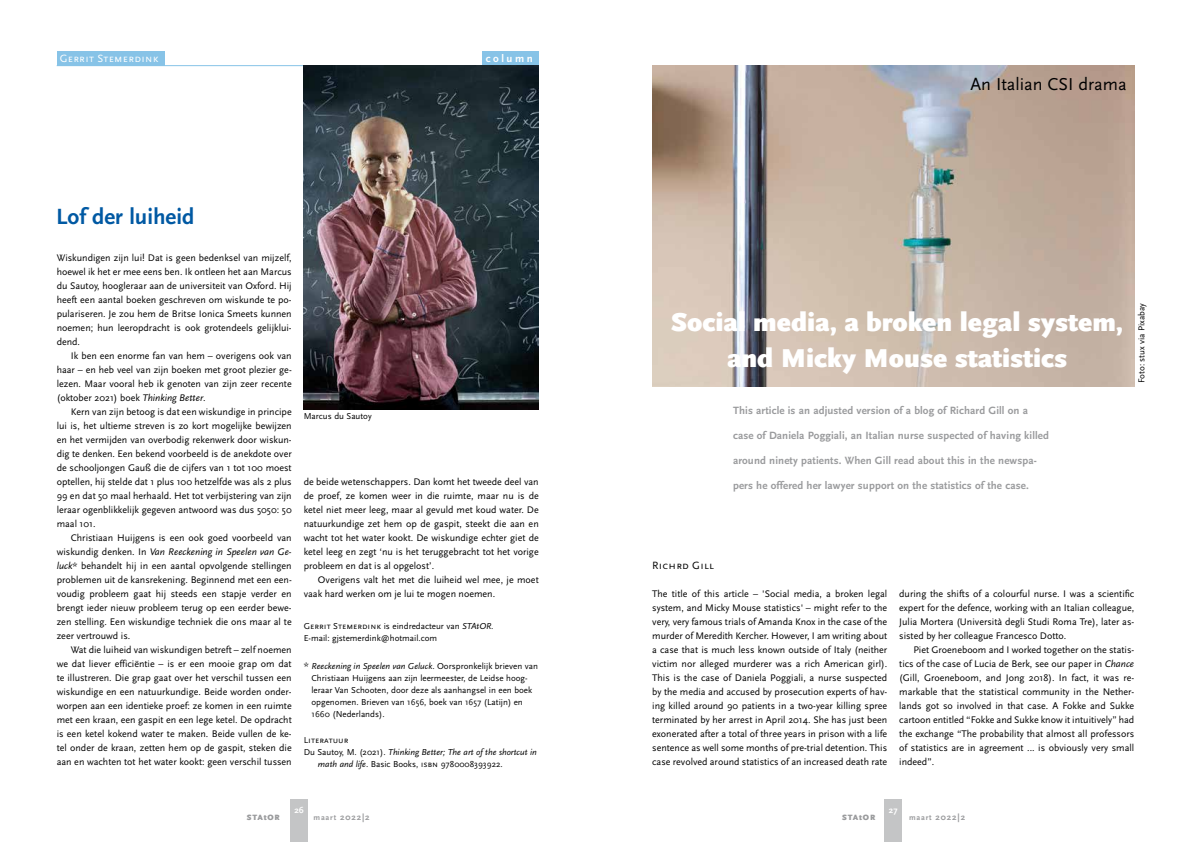
<style>
.page{position:relative;width:1191px;height:842px;background:#fff}
.page>*{position:absolute;margin:0;border:0;box-sizing:border-box;transform-origin:0 0}
.t1{font:900 27px/36px "Scala Sans";color:#fff;text-align:center}
.t2{font:700 23px "Scala Sans";color:#0059a3}
.t3{font:18px "Scala Sans";color:#000}
.t4{font:700 11px "Scala Sans";letter-spacing:.01em;color:#9a9b9d}
.t5{font:11px "Scala Sans Caps";letter-spacing:.025em;color:#fff}
.t6{font:11px "Scala Sans Caps";letter-spacing:.025em;color:#000}
.t7{font:700 11px "Scala Sans";letter-spacing:.235em;color:#fff}
.t8{font:10px/14px "Scala Sans";color:#000;text-align:justify}
.t9{font:9px/12px "Scala Sans";color:#000}
.t10{font:italic 9px/12px "Scala Sans";color:#000}
.t11{font:700 9px "Scala Sans";letter-spacing:.1em;color:#9a9b9d}
.t12{font:9px "Scala Sans Caps";color:#000}
.t13{font:700 9px "Scala Sans";color:#fff}
.t14{font:900 8px "Scala Sans";letter-spacing:.1em;color:#9a9b9d}
.s1{font-style:italic}
.s2{font-family:"Scala Sans Caps"}
.s3{font-size:10px}
.s4{font-style:normal}
.s5{font-family:"Scala Sans Caps";font-style:normal}
.s6{font-size:8px}
</style>
<div class="page">
<div style="left:291px;top:799px;width:17px;height:43px;background:#c4c5c6"></div>
<div style="left:884px;top:799px;width:17px;height:43px;background:#c4c5c6"></div>
<div style="left:57px;top:51px;width:107px;height:14px;background:#87c3e7"></div>
<div style="left:482px;top:51px;width:57px;height:14px;background:#87c3e7"></div>
<hr style="left:57px;top:65px;width:482px;height:1px;background:#87c3e7">
<img style="left:304px;top:65px;width:235px;height:344px">
<img style="left:652px;top:65px;width:482px;height:321px">
<p class="t5" style="left:60px;top:53px;width:100px">Gerrit Stemerdink</p>
<p class="t7" style="left:486px;top:53px;width:49px">column</p>
<h2 class="t2" style="left:56px;top:204px;width:140px">Lof der luiheid</h2>
<p class="t8" style="left:57px;top:251px;width:236px">Wiskundigen zijn lui! Dat is geen bedenksel van mijzelf, hoewel ik het er mee eens ben. Ik ontleen het aan Marcus du Sautoy, hoogleraar aan de universiteit van Oxford. Hij heeft een aantal boeken geschreven om wiskunde te po&shy;pulariseren. Je zou hem de Britse Ionica Smeets kunnen noemen; hun leeropdracht is ook grotendeels gelijklui&shy;dend.</p>
<p class="t8" style="left:57px;top:349px;width:236px;text-indent:14px">Ik ben een enorme fan van hem – overigens ook van haar – en heb veel van zijn boeken met groot plezier ge&shy;lezen. Maar vooral heb ik genoten van zijn zeer recente (oktober 2021) boek <span class="s1">Thinking Better</span>.</p>
<p class="t8" style="left:57px;top:405px;width:236px;text-indent:14px">Kern van zijn betoog is dat een wiskundige in principe lui is, het ultieme streven is zo kort mogelijke bewijzen en het vermijden van overbodig rekenwerk door wiskun&shy;dig te denken. Een bekend voorbeeld is de anekdote over de schooljongen Gauß die de cijfers van 1 tot 100 moest optellen, hij stelde dat 1 plus 100 hetzelfde was als 2 plus 99 en dat 50 maal herhaald. Het tot verbijstering van zijn leraar ogenblikkelijk gegeven antwoord was dus 5050: 50 maal 101.</p>
<p class="t8" style="left:57px;top:531px;width:236px;text-indent:14px">Christiaan Huijgens is een ook goed voorbeeld van wiskundig denken. In <span class="s1">Van Reeckening in Speelen van Ge&shy;luck</span>* behandelt hij in een aantal opvolgende stellingen problemen uit de kansrekening. Beginnend met een een&shy;voudig probleem gaat hij steeds een stapje verder en brengt ieder nieuw probleem terug op een eerder bewe&shy;zen stelling. Een wiskundige techniek die ons maar al te zeer vertrouwd is.</p>
<p class="t8" style="left:57px;top:643px;width:236px;text-indent:14px">Wat die luiheid van wiskundigen betreft – zelf noemen we dat liever efficiëntie – is er een mooie grap om dat te illustreren. Die grap gaat over het verschil tussen een wiskundige en een natuurkundige. Beide worden onder&shy;worpen aan een identieke proef: ze komen in een ruimte met een kraan, een gaspit en een lege ketel. De opdracht is een ketel kokend water te maken. Beide vullen de ke&shy;tel onder de kraan, zetten hem op de gaspit, steken die aan en wachten tot het water kookt: geen verschil tussen</p>
<p class="t9" style="left:304px;top:410px;width:69px">Marcus du Sautoy</p>
<p class="t8" style="left:304px;top:475px;width:236px">de beide wetenschappers. Dan komt het tweede deel van de proef, ze komen weer in die ruimte, maar nu is de ketel niet meer leeg, maar al gevuld met koud water. De natuurkundige zet hem op de gaspit, steekt die aan en wacht tot het water kookt. De wiskundige echter giet de ketel leeg en zegt ‘nu is het teruggebracht tot het vorige probleem en dat is al opgelost’.</p>
<p class="t8" style="left:304px;top:573px;width:236px;text-indent:14px">Overigens valt het met die luiheid wel mee, je moet vaak hard werken om je lui te mogen noemen.</p>
<p class="t9" style="left:304px;top:620px;width:191px"><span class="s2">Gerrit Stemerdink</span> is eindredacteur van <span class="s1">STAtOR.<br></span>E-mail: gjstemerdink@hotmail.com</p>
<p class="t9" style="left:311px;top:660px;width:228px;text-indent:-8px"><span class="s3">*</span> <span class="s1">Reeckening in Speelen van Geluck</span>. Oorspronkelijk brieven van Christiaan Huijgens aan zijn leermeester, de Leidse hoog&shy;leraar Van Schooten, door deze als aanhangsel in een boek opgenomen. Brieven van 1656, boek van 1657 (Latijn) en 1660 (Nederlands).</p>
<p class="t12" style="left:304px;top:735px;width:46px">Literatuur</p>
<p class="t10" style="left:318px;top:746px;width:220px;text-indent:-14px"><span class="s4">Du Sautoy, M. (2021).</span> Thinking Better; The art of the shortcut in math and life<span class="s4">. Basic Books,</span> <span class="s5">isbn</span> <span class="s4">9780008393922.</span></p>
<p class="t13" style="left:294px;top:805px;width:11px">26</p>
<p class="t14" style="left:247px;top:812px;width:34px">STAtOR</p>
<p class="t11" style="left:313px;top:812px;width:58px"><span class="s6">maart</span> 2022|2</p>
<h3 class="t3" style="left:970px;top:74px;width:158px">An Italian CSI drama</h3>
<h1 class="t1" style="left:671px;top:305px;width:453px">Social media, a broken legal system, and Micky Mouse statistics</h1>
<p class="t4" style="left:733px;top:405px;width:296px">This article is an adjusted version of a blog of Richard Gill on a</p>
<p class="t4" style="left:733px;top:430px;width:317px">case of Daniela Poggiali, an Italian nurse suspected of having killed</p>
<p class="t4" style="left:733px;top:455px;width:305px">around ninety patients. When Gill read about this in the newspa-</p>
<p class="t4" style="left:733px;top:480px;width:297px">pers he offered her lawyer support on the statistics of the case.</p>
<p class="t9" style="left:1135px;top:383px;width:82px;rotate:-90deg">Foto: stux via Pixabay</p>
<p class="t6" style="left:652px;top:559px;width:63px">Richrd Gill</p>
<p class="t8" style="left:652px;top:587px;width:236px">The title of this article – 'Social media, a broken legal system, and Micky Mouse statistics' – might refer to the very, very famous trials of Amanda Knox in the case of the murder of Meredith Kercher. However, I am writing about a case that is much less known outside of Italy (neither victim nor alleged murderer was a rich American girl).<br>This is the case of Daniela Poggiali, a nurse suspected by the media and accused by prosecution experts of hav&shy;ing killed around 90 patients in a two-year killing spree terminated by her arrest in April 2014. She has just been exonerated after a total of three years in prison with a life sentence as well some months of pre-trial detention. This case revolved around statistics of an increased death rate</p>
<p class="t8" style="left:899px;top:587px;width:236px">during the shifts of a colourful nurse. I was a scientific expert for the defence, working with an Italian colleague, Julia Mortera (Università degli Studi Roma Tre), later as&shy;sisted by her colleague Francesco Dotto.</p>
<p class="t8" style="left:899px;top:643px;width:236px;text-indent:14px">Piet Groeneboom and I worked together on the statis&shy;tics of the case of Lucia de Berk, see our paper in <span class="s1">Chance </span>(Gill, Groeneboom, and Jong 2018). In fact, it was re&shy;markable that the statistical community in the Nether&shy;lands got so involved in that case. A Fokke and Sukke cartoon entitled “Fokke and Sukke know it intuitively” had the exchange “The probability that almost all professors of statistics are in agreement ... is obviously very small indeed”.</p>
<p class="t13" style="left:889px;top:805px;width:10px">27</p>
<p class="t14" style="left:842px;top:812px;width:34px">STAtOR</p>
<p class="t11" style="left:909px;top:812px;width:58px"><span class="s6">maart</span> 2022|2</p>
</div>
